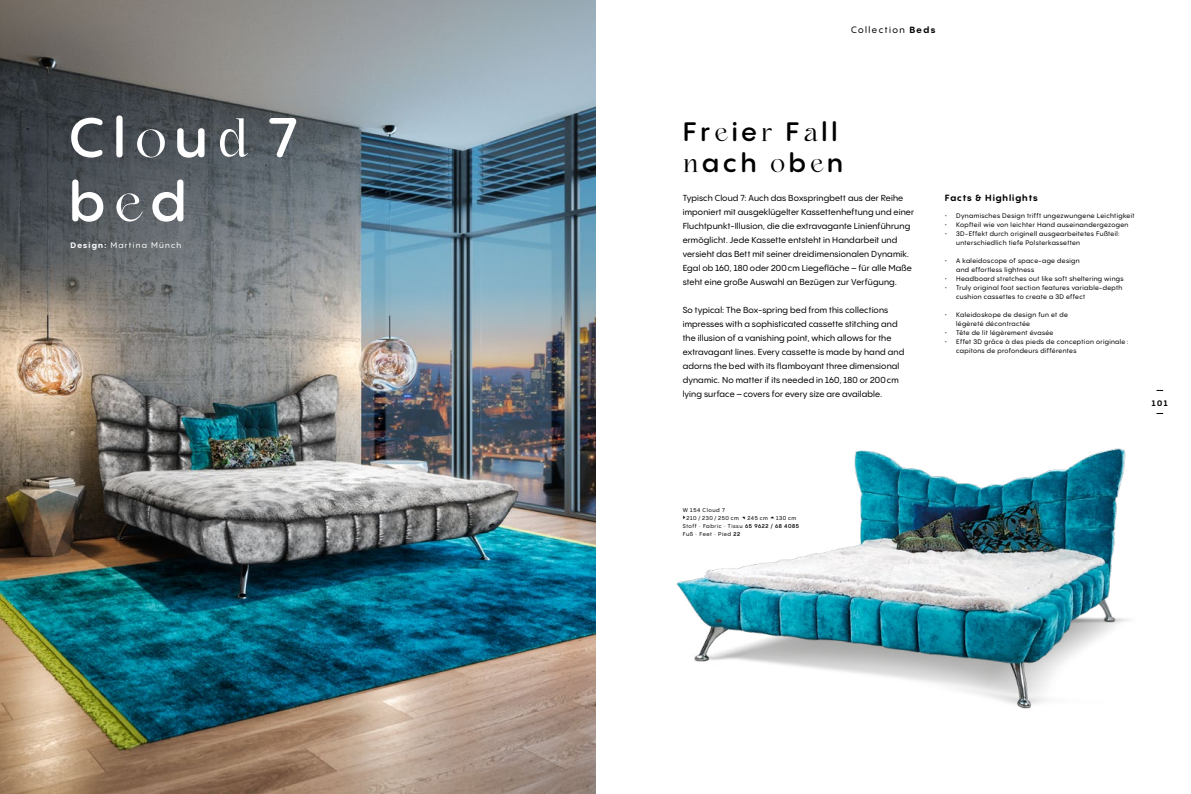
<style>
.page{position:relative;width:1191px;height:794px;background:#fff}
.page>*{position:absolute;margin:0;border:0;box-sizing:border-box;transform-origin:0 0}
.t1{font:600 55px/64px "PP Pangram Sans Rounded";color:#fff}
.t2{font:600 26px/30px "PP Pangram Sans Rounded";letter-spacing:.15em;color:#000}
.t3{font:700 9px "PP Pangram Sans Rounded";letter-spacing:.1em;color:#000}
.t4{font:500 9px "PP Pangram Sans Rounded";letter-spacing:.155em;color:#000}
.t5{font:500 8.5px/14px "PP Pangram Sans Rounded";letter-spacing:.015em;color:#000}
.t6{font:500 8px "PP Pangram Sans Rounded";letter-spacing:.15em;color:#fff}
.t7{font:700 8px "PP Pangram Sans Rounded";color:#000}
.t8{font:500 6.5px/9px "PP Pangram Sans Rounded";letter-spacing:.05em;color:#000}
.t9{font:500 5.5px/8px "PP Pangram Sans Rounded";letter-spacing:.1em;color:#000}
.s1{font-family:"Kaftan Serif Regular EDIT";font-weight:400}
.s2{font-weight:700}
.s3{font-family:"Arrows";font-weight:400;font-size:10px}
.s4{font-weight:600}
</style>
<div class="page">
<img style="left:676px;top:413px;width:487px;height:296px">
<img style="left:0;top:0;width:595px;height:794px">
<h1 class="t1" style="left:69px;top:104px;width:229px">Cl<span class="s1">o</span>u<span class="s1">d</span> 7 b<span class="s1">e</span>d</h1>
<p class="t6" style="left:70px;top:240px;width:112px"><span class="s2">Design:</span> Martina Münch</p>
<p class="t4" style="left:851px;top:24px;width:85px">Collection <span class="s2">Beds</span></p>
<h2 class="t2" style="left:683px;top:117px;width:162px">Fr<span class="s1">e</span>ie<span class="s1">r</span> F<span class="s1">a</span>ll <span class="s1">n</span>ach <span class="s1">o</span>b<span class="s1">e</span>n</h2>
<p class="t5" style="left:682px;top:190px;width:233px">Typisch Cloud 7: Auch das Boxspringbett aus der Reihe imponiert mit ausgeklügelter Kassettenheftung und einer Fluchtpunkt-Illusion, die die extravagante Linienführung ermöglicht. Jede Kassette entsteht in Handarbeit und versieht das Bett mit seiner dreidimensionalen Dynamik.<br>Egal ob 160, 180 oder 200cm Liegefläche – für alle Maße steht eine große Auswahl an Bezügen zur Verfügung.</p>
<p class="t5" style="left:682px;top:302px;width:223px">So typical: The Box-spring bed from this collections impresses with a sophisticated cassette stitching and the illusion of a vanishing point, which allows for the extravagant lines. Every cassette is made by hand and adorns the bed with its flamboyant three dimensional dynamic. No matter if its needed in 160, 180 or 200cm lying surface – covers for every size are available.</p>
<p class="t3" style="left:945px;top:192px;width:94px">Facts &amp; Highlights</p>
<p class="t8" style="left:945px;top:211px;width:191px">• Dynamisches Design trifft ungezwungene Leichtigkeit</p>
<p class="t8" style="left:945px;top:220px;width:185px">• Kopfteil wie von leichter Hand auseinandergezogen</p>
<p class="t8" style="left:956px;top:229px;width:165px;text-indent:-11px">• 3D-Effekt durch originell ausgearbeitetes Fußteil: unterschiedlich tiefe Polsterkassetten</p>
<p class="t8" style="left:956px;top:256px;width:125px;text-indent:-11px">• A kaleidoscope of space-age design and effortless lightness</p>
<p class="t8" style="left:945px;top:274px;width:180px">• Headboard stretches out like soft sheltering wings</p>
<p class="t8" style="left:956px;top:283px;width:168px;text-indent:-11px">• Truly original foot section features variable-depth cushion cassettes to create a 3D effect</p>
<p class="t8" style="left:956px;top:310px;width:113px;text-indent:-11px">• Kaleidoskope de design fun et de légèreté décontractée</p>
<p class="t8" style="left:945px;top:328px;width:110px">• Tête de lit légèrement évasée</p>
<p class="t8" style="left:956px;top:337px;width:174px;text-indent:-11px">• Effet 3D grâce à des pieds de conception originale : capitons de profondeurs différentes</p>
<p class="t7" style="left:1151px;top:397px;width:18px">101</p>
<p class="t9" style="left:682px;top:505px;width:118px">W 154 Cloud 7<br><span class="s3">Q</span>210 / 230 / 250 cm <span class="s3">W</span> 245 cm <span class="s3">S</span>130 cm<br>Stoff · Fabric · Tissu <span class="s4">65 9622 / 68 4085<br></span>Fuß · Feet · Pied <span class="s4">22</span></p>
</div>
